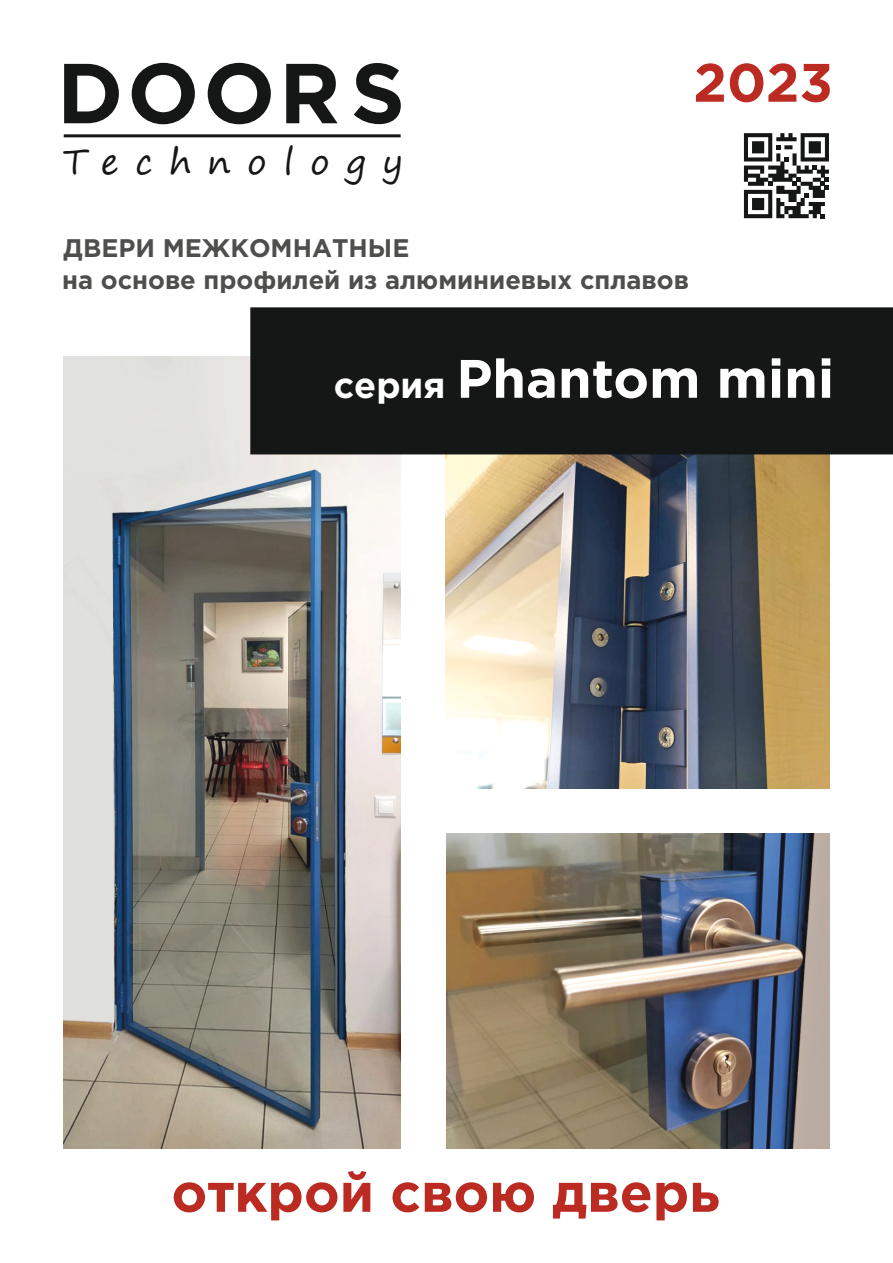
<style>
.page{position:relative;width:893px;height:1263px;background:#fff}
.page>*{position:absolute;margin:0;border:0;box-sizing:border-box;transform-origin:0 0}
.t1{font:700 84.9px "Gotham Pro";letter-spacing:.045em;color:#151616}
.t2{font:700 54px "Gotham Pro";color:#bb2b22}
.t3{font:700 54px "Gotham Pro";color:#fff}
.t4{font:34.95px "Segoe Print";letter-spacing:.48em;color:#151616}
.t5{font:700 25.5px "Gotham Pro";color:#4e4e4d}
.s1{font-size:36px}
</style>
<div class="page">
<img style="left:447px;top:833px;width:383px;height:316px">
<img style="left:445px;top:455px;width:385px;height:333px">
<img style="left:64px;top:356px;width:336px;height:793px">
<hr style="left:64px;top:134px;width:337px;height:3px;background:#151616">
<div style="left:250px;top:307px;width:643px;height:148px;background:#151616"></div>
<svg style="left:744px;top:133px;width:85px;height:85px"></svg>
<h1 class="t1" style="left:57px;top:61px;width:349px">DOORS</h1>
<h2 class="t2" style="left:693px;top:62px;width:141px">2023</h2>
<h3 class="t4" style="left:63px;top:144px;width:342px">Technology</h3>
<p class="t5" style="left:64px;top:239px;width:347px">ДВЕРИ МЕЖКОМНАТНЫЕ</p>
<p class="t5" style="left:62px;top:271px;width:628px">на основе профилей из алюминиевых сплавов</p>
<h2 class="t3" style="left:334px;top:358px;width:502px"><span class="s1">серия</span> Phantom mini</h2>
<h2 class="t2" style="left:171px;top:1172px;width:550px">открой свою дверь</h2>
</div>
